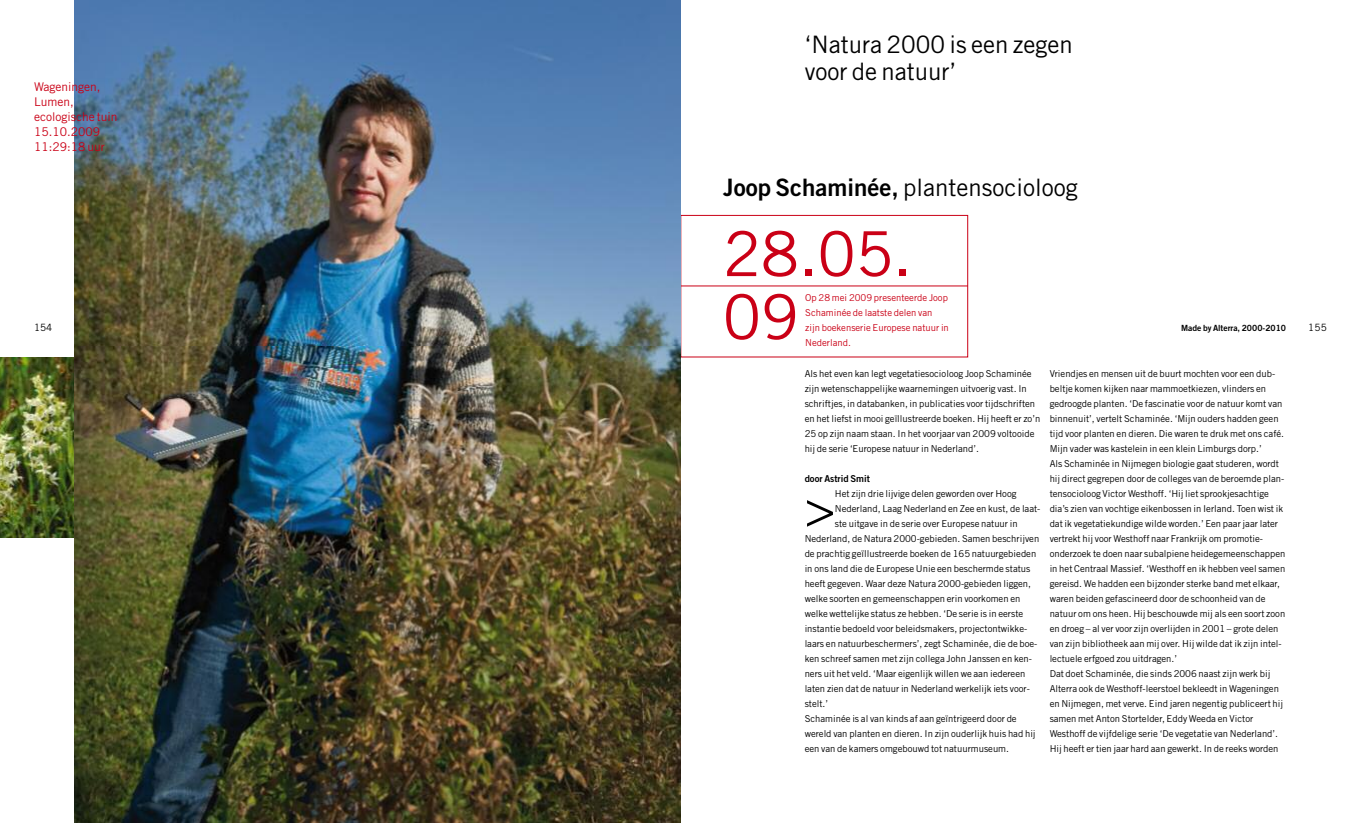
<style>
.page{position:relative;width:1361px;height:823px;background:#fff}
.page>*{position:absolute;margin:0;border:0;box-sizing:border-box;transform-origin:0 0}
.t1{font:62px/63px "Trade Gothic LT Std";color:#ca0016}
.t2{font:51px "Trade Gothic LT Std";color:#000}
.t3{font:24px/27px "Trade Gothic LT Std";color:#000}
.t4{font:12px/15px "Trade Gothic LT Std";color:#ca0016}
.t5{font:10px "Trade Gothic LT Std";letter-spacing:.01em;color:#000}
.t6{font:9.5px/15px "Trade Gothic LT Std";color:#000}
.t7{font:9.5px/15px "Trade Gothic LT Std";color:#ca0016}
.t8{font:9.5px "Trade Gothic LT Std Bd 2";color:#000}
.t9{font:8.5px "Trade Gothic LT Std Bd 2";color:#000}
.s1{font-family:"Trade Gothic LT Std Bd 2"}
</style>
<div class="page">
<img style="left:0;top:357px;width:75px;height:180px">
<div style="left:680px;top:215px;width:288px;height:142px;border:1px solid #ca0016"></div>
<hr style="left:680px;top:285px;width:288px;height:1px;background:#ca0016">
<img style="left:75px;top:0;width:605px;height:822px">
<p class="t4" style="left:34px;top:80px;width:85px">Wageningen,<br>Lumen, ecologische tuin<br>15.10.2009<br>11:29:18 uur</p>
<h3 class="t3" style="left:805px;top:33px;width:270px">‘Natura 2000 is een zegen voor de natuur’</h3>
<h3 class="t3" style="left:723px;top:176px;width:356px"><span class="s1">Joop Schaminée,</span> plantensocioloog</h3>
<h1 class="t1" style="left:723px;top:228px;width:191px">28.05.<br>09</h1>
<p class="t7" style="left:805px;top:291px;width:145px">Op 28 mei 2009 presenteerde Joop<br>Schaminée de laatste delen van zijn boekenserie Europese natuur in<br>Nederland.</p>
<p class="t5" style="left:34px;top:324px;width:20px">154</p>
<p class="t5" style="left:1308px;top:324px;width:20px">155</p>
<p class="t6" style="left:804px;top:366px;width:237px">Als het even kan legt vegetatiesocioloog Joop Schaminée zijn wetenschappelijke waarnemingen uitvoerig vast. In schriftjes, in databanken, in publicaties voor tijdschriften en het liefst in mooi geïllustreerde boeken. Hij heeft er zo’n 25 op zijn naam staan. In het voorjaar van 2009 voltooide hij de serie ‘Europese natuur in Nederland’.</p>
<p class="t8" style="left:804px;top:474px;width:67px">door Astrid Smit</p>
<h2 class="t2" style="left:804px;top:489px;width:32px">&gt;</h2>
<p class="t9" style="left:1181px;top:325px;width:106px">Made by Alterra, 2000-2010</p>
<p class="t6" style="left:1049px;top:366px;width:237px">Vriendjes en mensen uit de buurt mochten voor een dub&shy;beltje komen kijken naar mammoetkiezen, vlinders en gedroogde planten. ‘De fascinatie voor de natuur komt van binnenuit’, vertelt Schaminée. ‘Mijn ouders hadden geen tijd voor planten en dieren. Die waren te druk met ons café.<br>Mijn vader was kastelein in een klein Limburgs dorp.’<br>Als Schaminée in Nijmegen biologie gaat studeren, wordt hij direct gegrepen door de colleges van de beroemde plan&shy;tensocioloog Victor Westhoff. ‘Hij liet sprookjesachtige dia’s zien van vochtige eikenbossen in Ierland. Toen wist ik dat ik vegetatiekundige wilde worden.’ Een paar jaar later vertrekt hij voor Westhoff naar Frankrijk om promotie&shy;onderzoek te doen naar subalpiene heidegemeenschappen in het Centraal Massief. ‘Westhoff en ik hebben veel samen gereisd. We hadden een bijzonder sterke band met elkaar, waren beiden gefascineerd door de schoonheid van de natuur om ons heen. Hij beschouwde mij als een soort zoon en droeg – al ver voor zijn overlijden in 2001 – grote delen van zijn bibliotheek aan mij over. Hij wilde dat ik zijn intel&shy;lectuele erfgoed zou uitdragen.’<br>Dat doet Schaminée, die sinds 2006 naast zijn werk bij Alterra ook de Westhoff-leerstoel bekleedt in Wageningen en Nijmegen, met verve. Eind jaren negentig publiceert hij samen met Anton Stortelder, Eddy Weeda en Victor Westhoff de vijfdelige serie ‘De vegetatie van Nederland’.<br>Hij heeft er tien jaar hard aan gewerkt. In de reeks worden</p>
<p class="t6" style="left:835px;top:486px;width:183px">Het zijn drie lijvige delen geworden over Hoog</p>
<p class="t6" style="left:835px;top:501px;width:207px">Nederland, Laag Nederland en Zee en kust, de laat-</p>
<p class="t6" style="left:835px;top:516px;width:184px">ste uitgave in de serie over Europese natuur in</p>
<p class="t6" style="left:804px;top:531px;width:236px">Nederland, de Natura 2000-gebieden. Samen beschrijven</p>
<p class="t6" style="left:804px;top:546px;width:233px">de prachtig geïllustreerde boeken de 165 natuurgebieden</p>
<p class="t6" style="left:804px;top:561px;width:227px">in ons land die de Europese Unie een beschermde status</p>
<p class="t6" style="left:804px;top:576px;width:228px">heeft gegeven. Waar deze Natura 2000-gebieden liggen,</p>
<p class="t6" style="left:804px;top:591px;width:217px">welke soorten en gemeenschappen erin voorkomen en</p>
<p class="t6" style="left:804px;top:606px;width:220px">welke wettelijke status ze hebben. ‘De serie is in eerste</p>
<p class="t6" style="left:804px;top:621px;width:224px">instantie bedoeld voor beleidsmakers, projectontwikke-</p>
<p class="t6" style="left:804px;top:636px;width:234px">laars en natuurbeschermers’, zegt Schaminée, die de boe-</p>
<p class="t6" style="left:804px;top:651px;width:229px">ken schreef samen met zijn collega John Janssen en ken-</p>
<p class="t6" style="left:804px;top:666px;width:222px">ners uit het veld. ‘Maar eigenlijk willen we aan iedereen</p>
<p class="t6" style="left:804px;top:681px;width:227px">laten zien dat de natuur in Nederland werkelijk iets voor-</p>
<p class="t6" style="left:804px;top:696px;width:25px">stelt.’</p>
<p class="t6" style="left:804px;top:711px;width:213px">Schaminée is al van kinds af aan geïntrigeerd door de</p>
<p class="t6" style="left:804px;top:726px;width:232px">wereld van planten en dieren. In zijn ouderlijk huis had hij</p>
<p class="t6" style="left:804px;top:741px;width:206px">een van de kamers omgebouwd tot natuurmuseum.</p>
</div>
